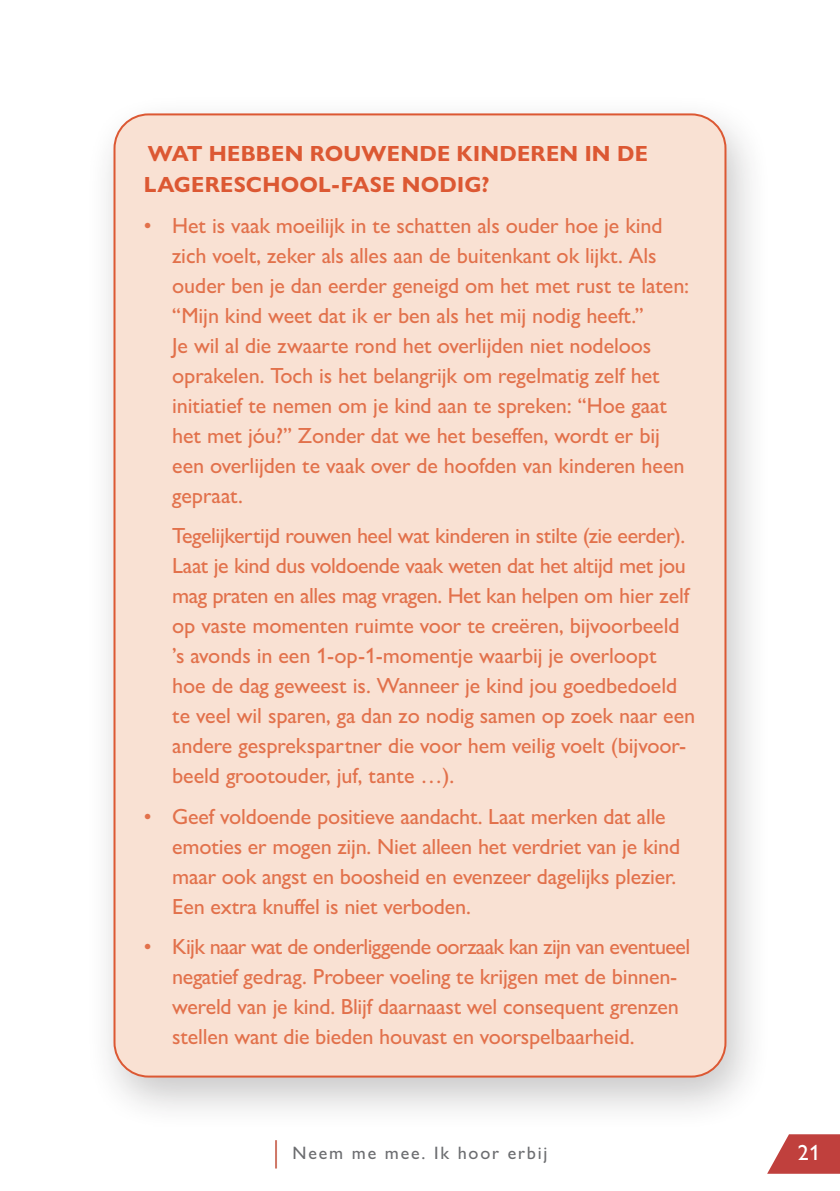
<style>
.page{position:relative;width:840px;height:1191px;background:#fff}
.page>*{position:absolute;margin:0;border:0;box-sizing:border-box;transform-origin:0 0}
.t1{font:500 22px/30px "Gill Sans Nova";letter-spacing:-.005em;color:#e2714b}
.t2{font:700 22px/30px "Gill Sans Nova";letter-spacing:.01em;color:#dc5833}
.t3{font:500 22px "Gill Sans Nova";color:#fff}
.t4{font:500 18px "Gill Sans Nova";letter-spacing:.1em;color:#6c6d70}
</style>
<div class="page">
<svg style="left:767px;top:1134px;width:72px;height:39px"></svg>
<hr style="left:275px;top:1140px;width:2px;height:28px;background:#cf7766">
<div style="left:84px;top:93px;width:688px;height:1039px;background:#231f20;opacity:.25"></div>
<div style="left:114px;top:114px;width:611px;height:962px;background:#f9e1d3;border-radius:34px"></div>
<p class="t2" style="left:144px;top:139px;width:505px">WAT HEBBEN ROUWENDE KINDEREN IN DE<br>LAGERESCHOOL-FASE NODIG?</p>
<p class="t1" style="left:172px;top:210px;width:518px;text-indent:-28px">• Het is vaak moeilijk in te schatten als ouder hoe je kind zich voelt, zeker als alles aan de buitenkant ok lijkt. Als ouder ben je dan eerder geneigd om het met rust te laten: “Mijn kind weet dat ik er ben als het mij nodig heeft.”<br>Je wil al die zwaarte rond het overlijden niet nodeloos oprakelen. Toch is het belangrijk om regelmatig zelf het initiatief te nemen om je kind aan te spreken: “Hoe gaat het met jóu?” Zonder dat we het beseffen, wordt er bij een overlijden te vaak over de hoofden van kinderen heen gepraat.</p>
<p class="t1" style="left:172px;top:520px;width:524px">Tegelijkertijd rouwen heel wat kinderen in stilte (zie eerder).<br>Laat je kind dus voldoende vaak weten dat het altijd met jou mag praten en alles mag vragen. Het kan helpen om hier zelf op vaste momenten ruimte voor te creëren, bijvoorbeeld ’s avonds in een 1-op-1-momentje waarbij je overloopt hoe de dag geweest is. Wanneer je kind jou goedbedoeld te veel wil sparen, ga dan zo nodig samen op zoek naar een andere gesprekspartner die voor hem veilig voelt (bijvoor&shy;beeld grootouder, juf, tante …).</p>
<p class="t1" style="left:172px;top:801px;width:509px;text-indent:-28px">• Geef voldoende positieve aandacht. Laat merken dat alle emoties er mogen zijn. Niet alleen het verdriet van je kind maar ook angst en boosheid en evenzeer dagelijks plezier.<br>Een extra knuffel is niet verboden.</p>
<p class="t1" style="left:172px;top:931px;width:519px;text-indent:-28px">• Kijk naar wat de onderliggende oorzaak kan zijn van eventueel negatief gedrag. Probeer voeling te krijgen met de binnen&shy;wereld van je kind. Blijf daarnaast wel consequent grenzen stellen want die bieden houvast en voorspelbaarheid.</p>
<p class="t4" style="left:292px;top:1141px;width:256px">Neem me mee. Ik hoor erbij</p>
<p class="t3" style="left:797px;top:1138px;width:23px">21</p>
</div>
